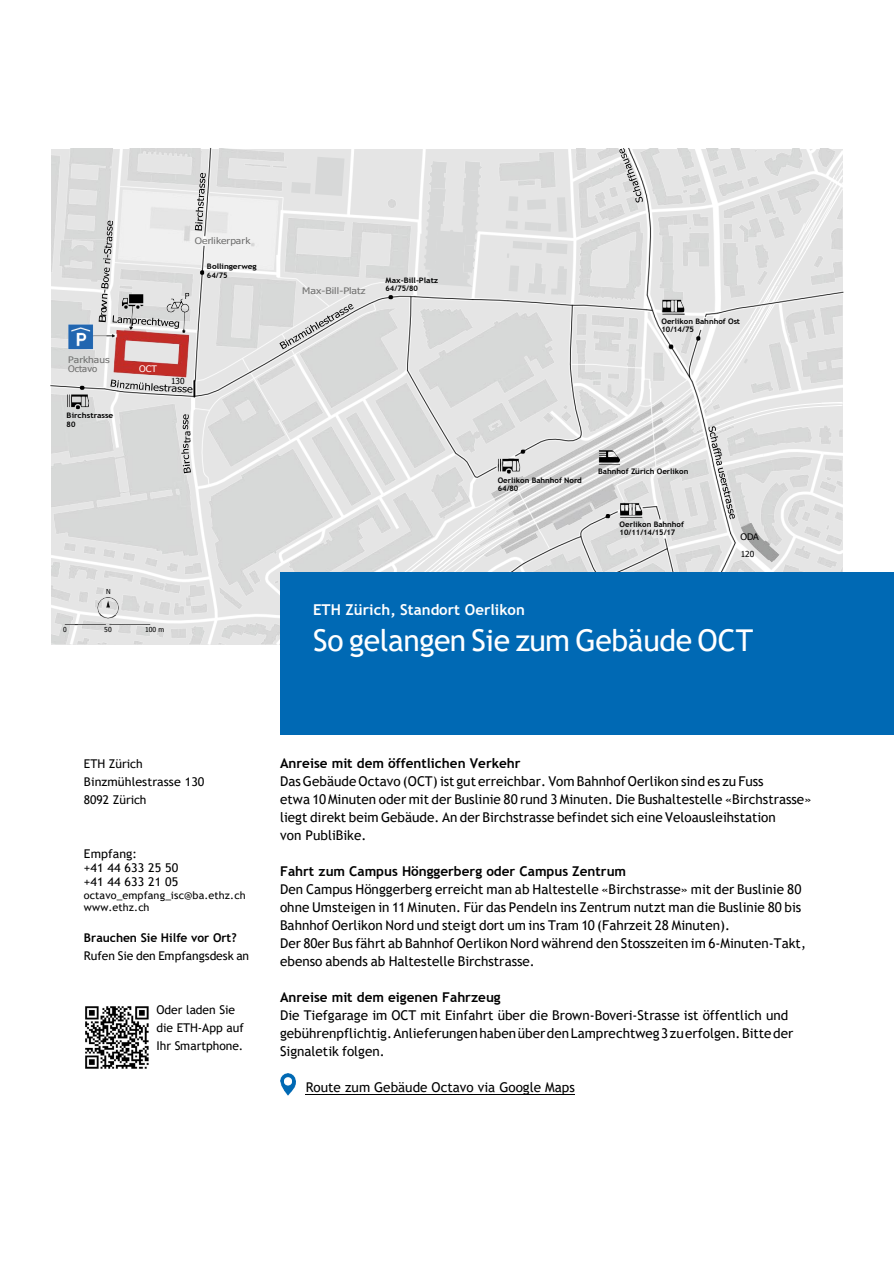
<style>
.page{position:relative;width:894px;height:1264px;background:#fff}
.page>*{position:absolute;margin:0;border:0;box-sizing:border-box;transform-origin:0 0}
.t1{font:30px "Trebuchet MS";letter-spacing:-.015em;color:#fff}
.t2{font:700 15px "Trebuchet MS";color:#fff}
.t3{font:13.5px/18px "Trebuchet MS";color:#000}
.t4{font:700 13.5px "Trebuchet MS";color:#000}
.t5{font:12px/18px "Trebuchet MS";color:#000}
.t6{font:700 12px "Trebuchet MS";letter-spacing:-.005em;color:#000}
.t7{font:10.5px "Trebuchet MS";letter-spacing:.005em;color:#000;scale:1.04 1}
.t8{font:9px "Tahoma";letter-spacing:.005em;color:#6f6f6e;scale:1.14 1}
.t9{font:9px "Tahoma";letter-spacing:.005em;color:#6f6f6e;scale:1.18 1}
.t10{font:9px "Tahoma";letter-spacing:.005em;color:#6f6f6e;scale:1.05 1}
.t11{font:9px "Tahoma";color:#fff;scale:1.05 1}
.t12{font:9px "Tahoma";color:#000;scale:1.05 1}
.t13{font:9px "Tahoma";color:#000;scale:1.09 1}
.t14{font:8.25px "Tahoma";letter-spacing:-.005em;color:#000}
.t15{font:700 7.5px "Trebuchet MS";letter-spacing:-.005em;color:#000;scale:1.05 1}
.t16{font:700 7.5px "Trebuchet MS";letter-spacing:-.005em;color:#000}
.t17{font:700 7.5px "Trebuchet MS";letter-spacing:-.005em;color:#000;scale:1.1 1}
.t18{font:6.9px "Tahoma";color:#000}
</style>
<div class="page">
<img style="left:50px;top:148px;width:793px;height:497px">
<div style="left:280px;top:572px;width:613px;height:162px;background:#0069b4"></div>
<hr style="left:305px;top:1093px;width:269px;height:1px;background:#000">
<img style="left:86px;top:1006px;width:62px;height:62px">
<img style="left:280px;top:1073px;width:15px;height:22px">
<svg style="left:110px;top:379px;width:82px;height:13px"></svg>
<svg style="left:181px;top:443px;width:10px;height:30px"></svg>
<svg style="left:183px;top:414px;width:6px;height:15px"></svg>
<svg style="left:195px;top:173px;width:11px;height:58px"></svg>
<svg style="left:99px;top:221px;width:80px;height:108px"></svg>
<svg style="left:279px;top:148px;width:563px;height:496px"></svg>
<p class="t8" style="left:195px;top:234px;width:50px">Oerlikerpark</p>
<p class="t17" style="left:207px;top:262px;width:47px">Bollingerweg</p>
<p class="t16" style="left:207px;top:270px;width:22px">64/75</p>
<p class="t8" style="left:68px;top:353px;width:38px">Parkhaus</p>
<p class="t10" style="left:68px;top:363px;width:29px">Octavo</p>
<p class="t11" style="left:139px;top:363px;width:18px">OCT</p>
<p class="t17" style="left:67px;top:411px;width:44px">Birchstrasse</p>
<p class="t16" style="left:67px;top:419px;width:10px">80</p>
<p class="t14" style="left:171px;top:376px;width:15px">130</p>
<p class="t13" style="left:181px;top:443px;width:13px;rotate:-90deg">tra</p>
<p class="t18" style="left:106px;top:587px;width:6px">N</p>
<p class="t18" style="left:63px;top:624px;width:5px">0</p>
<p class="t18" style="left:104px;top:624px;width:9px">50</p>
<p class="t18" style="left:145px;top:624px;width:21px">100 m</p>
<p class="t17" style="left:385px;top:275px;width:50px">Max-Bill-Platz</p>
<p class="t9" style="left:302px;top:285px;width:55px">Max-Bill-Platz</p>
<p class="t16" style="left:385px;top:284px;width:34px">64/75/80</p>
<p class="t15" style="left:661px;top:317px;width:76px">Oerlikon Bahnhof Ost</p>
<p class="t16" style="left:661px;top:325px;width:34px">10/14/75</p>
<p class="t15" style="left:497px;top:475px;width:82px">Oerlikon Bahnhof Nord</p>
<p class="t16" style="left:497px;top:483px;width:22px">64/80</p>
<p class="t15" style="left:598px;top:467px;width:87px">Bahnhof Zürich Oerlikon</p>
<p class="t15" style="left:619px;top:519px;width:63px">Oerlikon Bahnhof</p>
<p class="t16" style="left:619px;top:527px;width:57px">10/11/14/15/17</p>
<p class="t12" style="left:740px;top:530px;width:19px">ODA</p>
<p class="t14" style="left:740px;top:548px;width:15px">120</p>
<p class="t2" style="left:313px;top:600px;width:213px">ETH Zürich, Standort Oerlikon</p>
<p class="t1" style="left:313px;top:621px;width:441px">So gelangen Sie zum Gebäude OCT</p>
<p class="t5" style="left:84px;top:754px;width:60px">ETH Zürich</p>
<p class="t5" style="left:84px;top:772px;width:122px">Binzmühlestrasse 130</p>
<p class="t5" style="left:84px;top:790px;width:64px">8092 Zürich</p>
<p class="t5" style="left:84px;top:844px;width:55px">Empfang:</p>
<p class="t5" style="left:84px;top:858px;width:96px">+41 44 633 25 50</p>
<p class="t5" style="left:84px;top:872px;width:96px">+41 44 633 21 05</p>
<p class="t7" style="left:84px;top:887px;width:157px">octavo_empfang_isc@ba.ethz.ch</p>
<p class="t7" style="left:84px;top:900px;width:64px">www.ethz.ch</p>
<p class="t6" style="left:84px;top:930px;width:154px">Brauchen Sie Hilfe vor Ort?</p>
<p class="t5" style="left:84px;top:946px;width:167px">Rufen Sie den Empfangsdesk an</p>
<p class="t5" style="left:156px;top:1000px;width:89px">Oder laden Sie die ETH-App auf<br>Ihr Smartphone.</p>
<h1 class="t4" style="left:280px;top:754px;width:242px">Anreise mit dem öffentlichen Verkehr</h1>
<p class="t3" style="left:280px;top:771px;width:485px">DasGebäude Octavo (OCT) ist gut erreichbar. Vom Bahnhof Oerlikon sind es zu Fuss</p>
<p class="t3" style="left:280px;top:789px;width:533px">etwa 10 Minuten oder mit der Buslinie 80 rund 3 Minuten. Die Bushaltestelle «Birchstrasse» liegt direkt beim Gebäude. An der Birchstrasse befindet sich eine Veloausleihstation</p>
<p class="t3" style="left:280px;top:826px;width:88px">von PubliBike.</p>
<h1 class="t4" style="left:280px;top:862px;width:347px">Fahrt zum Campus Hönggerberg oder Campus Zentrum</h1>
<p class="t3" style="left:280px;top:879px;width:522px;text-align:justify">Den Campus Hönggerberg erreicht man ab Haltestelle «Birchstrasse» mit der Buslinie 80 ohne Umsteigen in 11 Minuten. Für das Pendeln ins Zentrum nutzt man die Buslinie 80 bis Bahnhof Oerlikon Nord und steigt dort um ins Tram 10 (Fahrzeit 28 Minuten).</p>
<p class="t3" style="left:280px;top:933px;width:527px">Der 80er Bus fährt ab Bahnhof Oerlikon Nord während den Stosszeiten im 6-Minuten-Takt, ebenso abends ab Haltestelle Birchstrasse.</p>
<h1 class="t4" style="left:280px;top:988px;width:222px">Anreise mit dem eigenen Fahrzeug</h1>
<p class="t3" style="left:280px;top:1005px;width:515px">Die Tiefgarage im OCT mit Einfahrt über die Brown-Boveri-Strasse ist öffentlich und gebührenpflichtig. Anlieferungen haben über denLamprechtweg 3 zuerfolgen.Bitteder<br>Signaletik folgen.</p>
<p class="t3" style="left:305px;top:1077px;width:270px">Route zum Gebäude Octavo via Google Maps</p>
</div>
